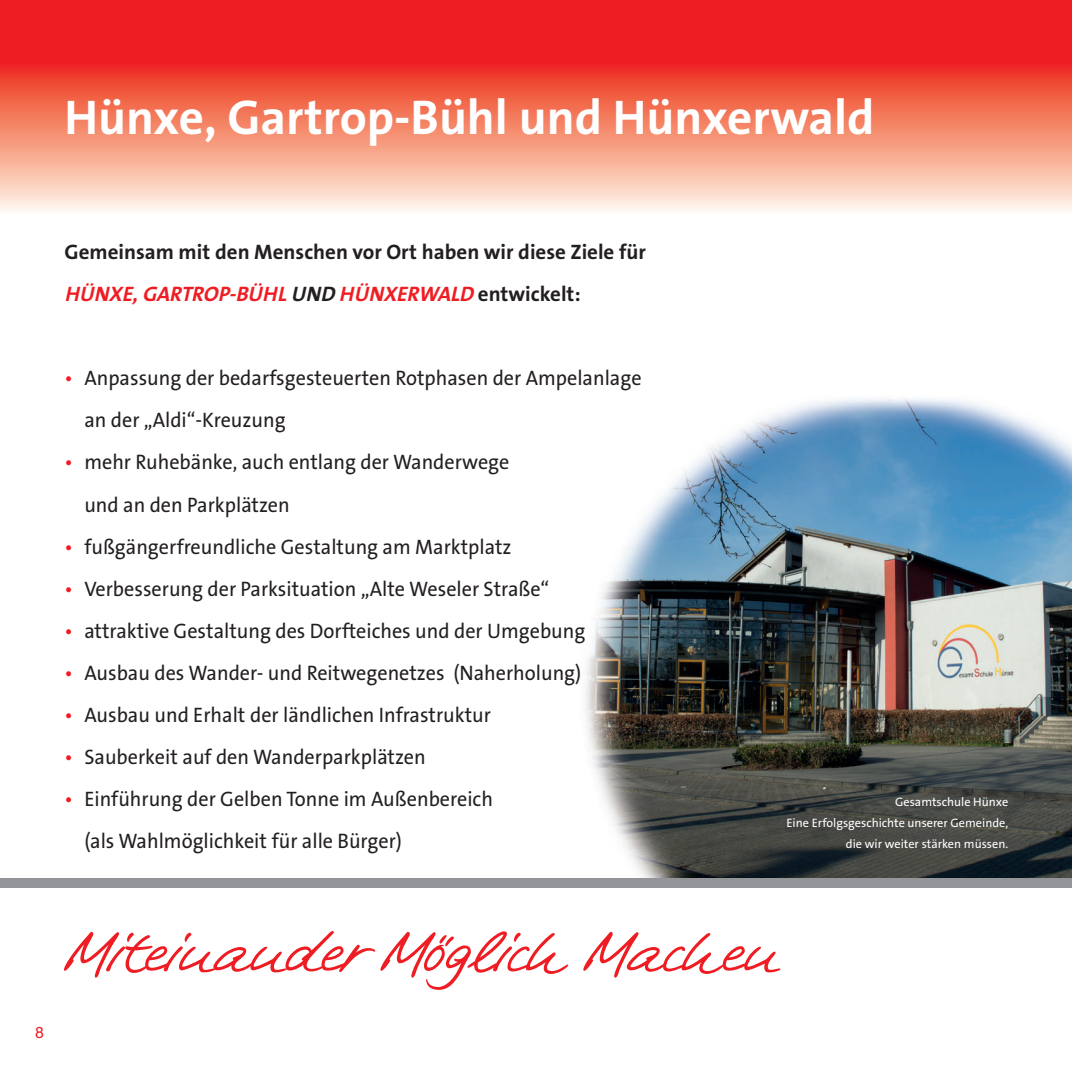
<style>
.page{position:relative;width:1072px;height:1072px;background:#fff}
.page>*{position:absolute;margin:0;border:0;box-sizing:border-box;transform-origin:0 0}
.t1{font:52.5px "Tommi Handwriting";color:#ee1d23}
.t2{font:700 49px "SPD2002 The Sans";color:#fff}
.t3{font:21px/42px "SPD2002 The Sans";color:#231f20;scale:.96 1}
.t4{font:700 21px/42px "SPD2002 The Sans";color:#231f20}
.t5{font:15.75px "Helvetica Neue";color:#ee1d23}
.t6{font:12.25px/21px "SPD2002 The Sans";color:#fff;text-align:right}
.s1{font-style:italic;color:#ee1d23}
.s2{font-style:italic}
.s3{color:#ee1d23}
</style>
<div class="page">
<div style="left:0;top:0;width:1071px;height:67px;background:#ee1d23"></div>
<img style="left:585px;top:398px;width:486px;height:480px">
<div style="left:0;top:878px;width:1071px;height:10px;background:#939598"></div>
<div style="left:0;top:64px;width:1071px;height:149px;background:linear-gradient(to bottom,#ed3016,#fffae7)"></div>
<p class="t2" style="left:64px;top:89px;width:811px">Hünxe, Gartrop-Bühl und Hünxerwald</p>
<p class="t4" style="left:64px;top:231px;width:583px">Gemeinsam mit den Menschen vor Ort haben wir diese Ziele für<br><span class="s1">HÜNXE, GARTROP-BÜHL</span> <span class="s2">UND</span> <span class="s1">HÜNXERWALD</span> entwickelt:</p>
<p class="t3" style="left:84px;top:359px;width:582px;text-indent:-20px"><span class="s3">•</span> Anpassung der bedarfsgesteuerten Rotphasen der Ampelanlage an der „Aldi“-Kreuzung</p>
<p class="t3" style="left:84px;top:443px;width:444px;text-indent:-20px"><span class="s3">•</span> mehr Ruhebänke, auch entlang der Wanderwege und an den Parkplätzen</p>
<p class="t3" style="left:64px;top:527px;width:467px"><span class="s3">•</span> fußgängerfreundliche Gestaltung am Marktplatz</p>
<p class="t3" style="left:64px;top:569px;width:506px"><span class="s3">•</span> Verbesserung der Parksituation „Alte Weseler Straße“</p>
<p class="t3" style="left:64px;top:611px;width:544px"><span class="s3">•</span> attraktive Gestaltung des Dorfteiches und der Umgebung</p>
<p class="t3" style="left:64px;top:653px;width:540px"><span class="s3">•</span> Ausbau des Wander- und Reitwegenetzes (Naherholung)</p>
<p class="t3" style="left:64px;top:695px;width:446px"><span class="s3">•</span> Ausbau und Erhalt der ländlichen Infrastruktur</p>
<p class="t3" style="left:64px;top:737px;width:378px"><span class="s3">•</span> Sauberkeit auf den Wanderparkplätzen</p>
<p class="t3" style="left:84px;top:779px;width:427px;text-indent:-20px"><span class="s3">•</span> Einführung der Gelben Tonne im Außenbereich (als Wahlmöglichkeit für alle Bürger)</p>
<p class="t6" style="left:786px;top:792px;width:223px">Gesamtschule Hünxe<br>Eine Erfolgsgeschichte unserer Gemeinde, die wir weiter stärken müssen.</p>
<p class="t5" style="left:35px;top:1026px;width:10px">8</p>
<p class="t1" style="left:64px;top:930px;width:714px">Miteinander Möglich Machen</p>
</div>
